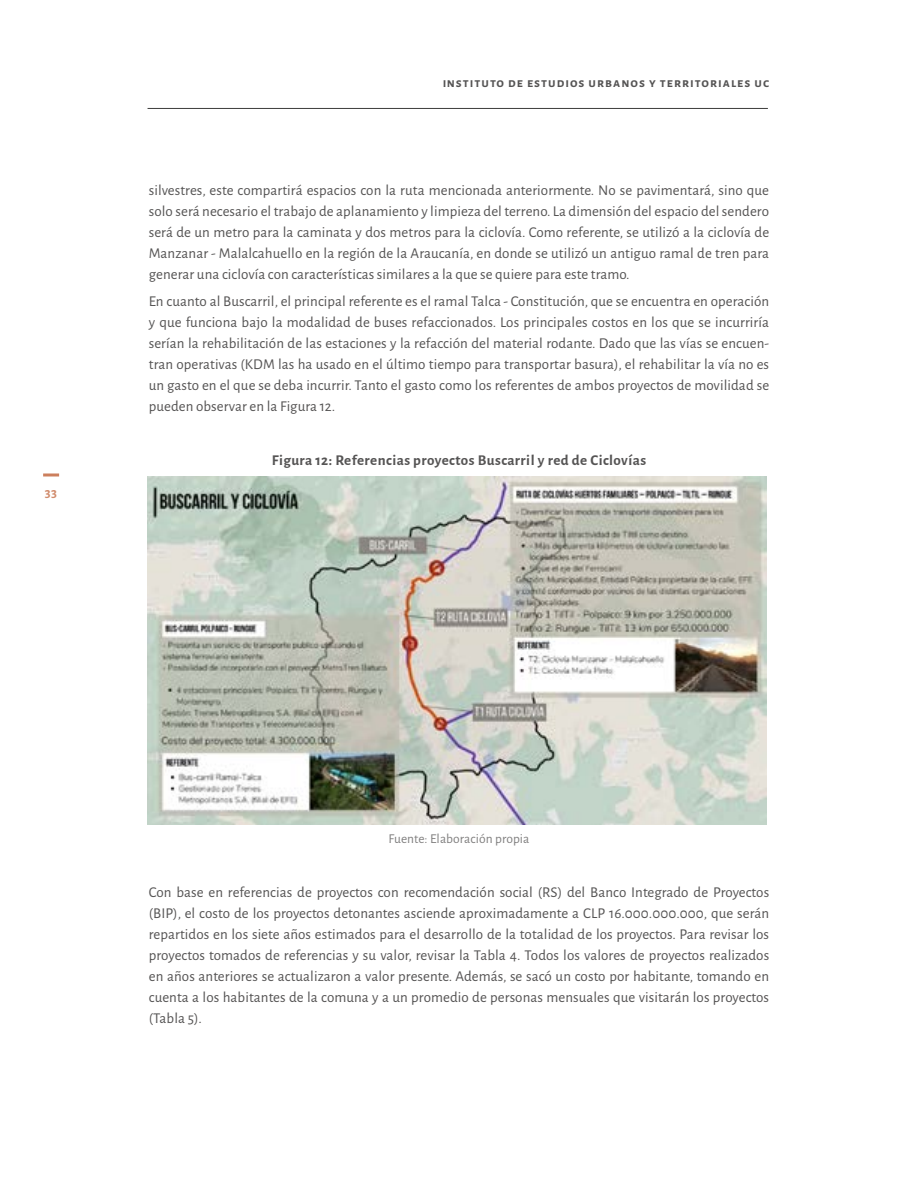
<style>
.page{position:relative;width:918px;height:1188px;background:#fff}
.page>*{position:absolute;margin:0;border:0;box-sizing:border-box;transform-origin:0 0}
.t1{font:15px/21px "Alegreya Sans";letter-spacing:.005em;color:#555454;text-align:justify}
.t2{font:700 15px "Alegreya Sans";letter-spacing:.03em;color:#555454}
.t3{font:700 13.5px "Alegreya Sans";letter-spacing:.075em;color:#555454}
.t4{font:13.5px "Alegreya Sans";letter-spacing:.005em;color:#818080}
.t5{font:700 13.5px "Alegreya Sans";color:#d18c6d}
</style>
<div class="page">
<div style="left:43px;top:473px;width:16px;height:3px;border:2px solid #cc7f5d"></div>
<hr style="left:148px;top:108px;width:620px;height:1px;background:#3c3c3b">
<img style="left:148px;top:476px;width:619px;height:349px">
<p class="t5" style="left:45px;top:484px;width:14px">33</p>
<p class="t3" style="left:442px;top:73px;width:329px">instituto de estudios urbanos y territoriales uc</p>
<p class="t1" style="left:149px;top:179px;width:622px">silvestres, este compartirá espacios con la ruta mencionada anteriormente. No se pavimentará, sino que solo será necesario el trabajo de aplanamiento y limpieza del terreno. La dimensión del espacio del sendero será de un metro para la caminata y dos metros para la ciclovía. Como referente, se utilizó a la ciclovía de Manzanar - Malalcahuello en la región de la Araucanía, en donde se utilizó un antiguo ramal de tren para generar una ciclovía con características similares a la que se quiere para este tramo.</p>
<p class="t1" style="left:149px;top:290px;width:622px">En cuanto al Buscarril, el principal referente es el ramal Talca - Constitución, que se encuentra en operación y que funciona bajo la modalidad de buses refaccionados. Los principales costos en los que se incurriría serían la rehabilitación de las estaciones y la refacción del material rodante. Dado que las vías se encuen&shy;tran operativas (KDM las ha usado en el último tiempo para transportar basura), el rehabilitar la vía no es un gasto en el que se deba incurrir. Tanto el gasto como los referentes de ambos proyectos de movilidad se pueden observar en la Figura 12.</p>
<p class="t2" style="left:272px;top:449px;width:376px">Figura 12: Referencias proyectos Buscarril y red de Ciclovías</p>
<p class="t4" style="left:389px;top:830px;width:142px">Fuente: Elaboración propia</p>
<p class="t1" style="left:149px;top:881px;width:622px">Con base en referencias de proyectos con recomendación social (RS) del Banco Integrado de Proyectos (BIP), el costo de los proyectos detonantes asciende aproximadamente a CLP 16.000.000.000, que serán repartidos en los siete años estimados para el desarrollo de la totalidad de los proyectos. Para revisar los proyectos tomados de referencias y su valor, revisar la Tabla 4. Todos los valores de proyectos realizados en años anteriores se actualizaron a valor presente. Además, se sacó un costo por habitante, tomando en cuenta a los habitantes de la comuna y a un promedio de personas mensuales que visitarán los proyectos (Tabla 5).</p>
</div>
